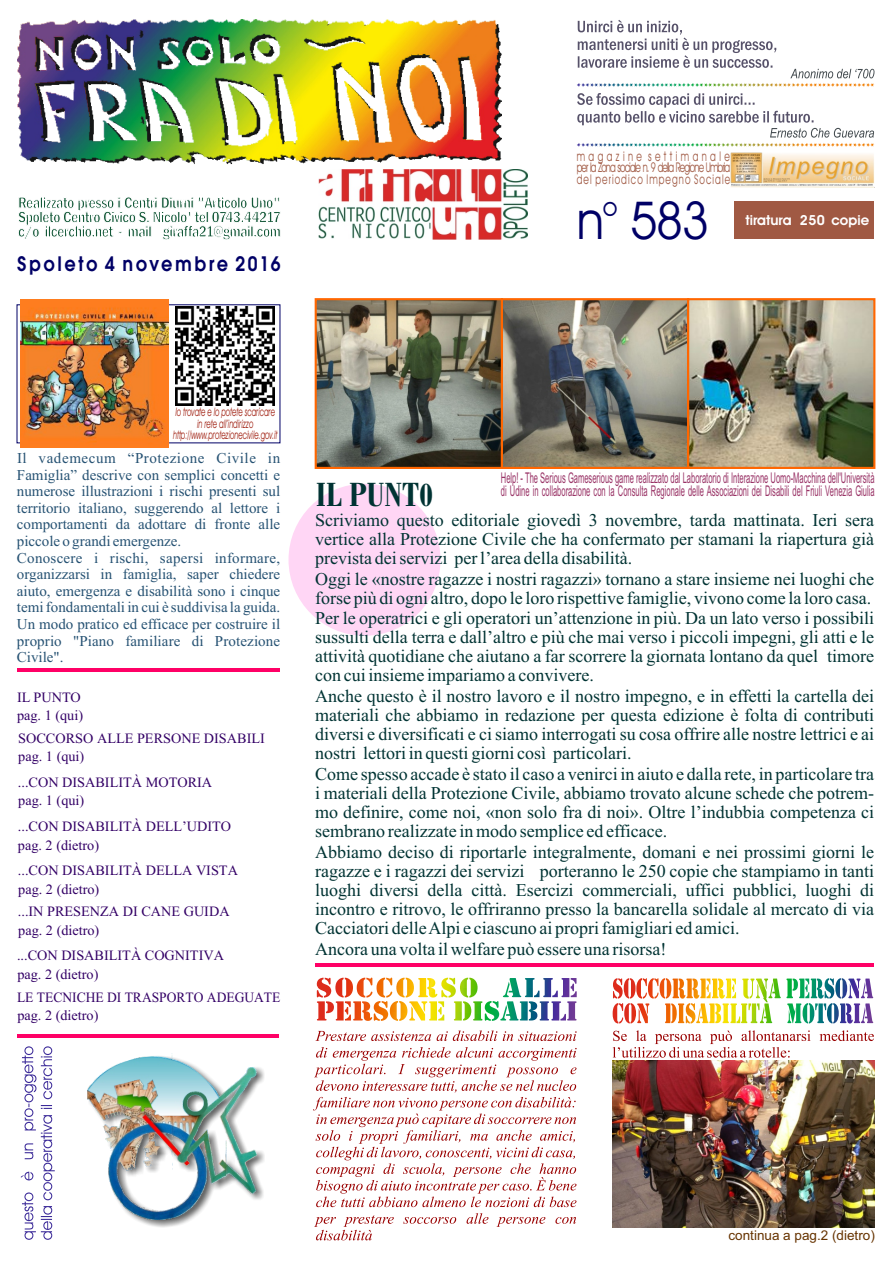
<style>
.page{position:relative;width:893px;height:1263px;background:#fff}
.page>*{position:absolute;margin:0;border:0;box-sizing:border-box;transform-origin:0 0}
.t1{font:52.35px "Avant Garde IT Cby BT";color:#006;scale:.93 1}
.t2{font:700 condensed 35.4px "Bodoni BT";color:#033}
.t3{font:600 22.05px "Avant Gar Got Itc TEE";letter-spacing:.13em;color:#006;scale:.89 1}
.t4{font:18px/19.5px "Times New Roman";color:#033}
.t5{font:15px/16.6px "Times New Roman";color:#265273}
.t6{font:14.7px/12.9px "Arial";color:#936;scale:.51 1}
.t7{font:14.25px/18.5px "Times New Roman";color:#306}
.t8{font:14.25px/18.5px "Times New Roman";color:#306;scale:.95 1}
.t9{font:600 13.95px "Avant Garde IT Cby BT";color:#fff}
.t10{font:13.5px/11.7px "Avant Garde IT Cby BT";letter-spacing:.12em;color:#a05943;text-align:justify;scale:.67 1}
.t11{font:13.5px "Arial";color:#630}
.t12{font:italic 11.85px/11.4px "Avant Garde IT Cby BT";color:#9e1c0d;text-align:center;scale:.6 1}
</style>
<div class="page">
<div style="left:288px;top:484px;width:152px;height:152px;background:#ffd6f5;border-radius:50%"></div>
<svg style="left:30px;top:27px;width:472px;height:137px"></svg>
<img style="left:18px;top:20px;width:481px;height:141px">
<svg style="left:18px;top:197px;width:263px;height:43px"></svg>
<div style="left:734px;top:202px;width:140px;height:37px;background:#a05943"></div>
<hr style="left:18px;top:1034px;width:261px;height:4px;background:#f06">
<svg style="left:21px;top:1046px;width:34px;height:194px"></svg>
<img style="left:730px;top:152px;width:144px;height:36px">
<svg style="left:577px;top:20px;width:297px;height:67px"></svg>
<svg style="left:577px;top:93px;width:297px;height:54px"></svg>
<hr style="left:17px;top:668px;width:263px;height:4px;background:#f06">
<img style="left:319px;top:169px;width:209px;height:71px">
<div style="left:88px;top:1053px;width:177px;height:175px;background:#151616;opacity:.68"></div>
<img style="left:88px;top:1054px;width:168px;height:166px">
<img style="left:88px;top:1057px;width:130px;height:58px">
<hr style="left:316px;top:963px;width:558px;height:3px;background:#f06">
<img style="left:20px;top:299px;width:149px;height:149px">
<img style="left:176px;top:307px;width:99px;height:99px">
<svg style="left:313px;top:1030px;width:264px;height:210px"></svg>
<svg style="left:613px;top:1030px;width:261px;height:28px"></svg>
<img style="left:318px;top:301px;width:554px;height:165px">
<div style="left:315px;top:298px;width:188px;height:171px;border:2px solid #f60"></div>
<div style="left:501px;top:298px;width:188px;height:171px;border:2px solid #f60"></div>
<div style="left:687px;top:298px;width:188px;height:171px;border:2px solid #f60"></div>
<img style="left:316px;top:977px;width:261px;height:44px">
<img style="left:612px;top:978px;width:262px;height:46px">
<img style="left:612px;top:1061px;width:262px;height:166px">
<p class="t3" style="left:17px;top:255px;width:297px">Spoleto 4 novembre 2016</p>
<p class="t10" style="left:577px;top:151px;width:231px">magazine settimanale per la Zona sociale n. 9 dela Regione Umbria del periodico Impegno Sociale</p>
<h1 class="t1" style="left:577px;top:199px;width:144px">n° 583</h1>
<p class="t9" style="left:745px;top:215px;width:125px">tiratura 250 copie</p>
<p class="t12" style="left:173px;top:407px;width:176px">lo trovate e lo potete scaricare in rete all’indirizzo http://www.protezionecivile.gov.it</p>
<p class="t5" style="left:17px;top:451px;width:265px">Il vademecum “Protezione Civile in Famiglia” descrive con semplici concetti e numerose illustrazioni i rischi presenti sul territorio italiano, suggerendo al lettore i comportamenti da adottare di fronte alle piccole o grandi emergenze.<br>Conoscere i rischi, sapersi informare, organizzarsi in famiglia, saper chiedere aiuto, emergenza e disabilità sono i cinque temi fondamentali in cui è suddivisa la guida.<br>Un modo pratico ed efficace per costruire il proprio "Piano familiare di Protezione Civile".</p>
<p class="t7" style="left:17px;top:689px;width:68px">IL PUNTO pag. 1 (qui)</p>
<p class="t7" style="left:18px;top:730px;width:248px">SOCCORSO ALLE PERSONE DISABILI pag. 1 (qui)</p>
<p class="t7" style="left:18px;top:774px;width:196px">...CON DISABILITÀ MOTORIA pag. 1 (qui)</p>
<p class="t7" style="left:18px;top:818px;width:215px">...CON DISABILITÀ DELL’UDITO pag. 2 (dietro)</p>
<p class="t7" style="left:18px;top:862px;width:222px">...CON DISABILITÀ DELLA VISTA pag. 2 (dietro)</p>
<p class="t7" style="left:18px;top:904px;width:213px">...IN PRESENZA DI CANE GUIDA pag. 2 (dietro)</p>
<p class="t7" style="left:17px;top:948px;width:208px">...CON DISABILITÀ COGNITIVA pag. 2 (dietro)</p>
<p class="t8" style="left:17px;top:989px;width:279px">LE TECNICHE DI TRASPORTO ADEGUATE pag. 2 (dietro)</p>
<h2 class="t2" style="left:316px;top:479px;width:119px">IL PUNT0</h2>
<p class="t6" style="left:501px;top:473px;width:734px">Help! - The Serious Gameserious game realizzato dal Laboratorio di Interazione Uomo-Macchina dell'Università di Udine in collaborazione con la Consulta Regionale delle Associazioni dei Disabili del Friuli Venezia Giulia</p>
<p class="t4" style="left:315px;top:512px;width:561px">Scriviamo questo editoriale giovedì 3 novembre, tarda mattinata. Ieri sera vertice alla Protezione Civile che ha confermato per stamani la riapertura già prevista dei servizi per l’area della disabilità.<br>Oggi le «nostre ragazze i nostri ragazzi» tornano a stare insieme nei luoghi che forse più di ogni altro, dopo le loro rispettive famiglie, vivono come la loro casa.<br>Per le operatrici e gli operatori un’attenzione in più. Da un lato verso i possibili sussulti della terra e dall’altro e più che mai verso i piccoli impegni, gli atti e le attività quotidiane che aiutano a far scorrere la giornata lontano da quel timore con cui insieme impariamo a convivere.<br>Anche questo è il nostro lavoro e il nostro impegno, e in effetti la cartella dei materiali che abbiamo in redazione per questa edizione è folta di contributi diversi e diversificati e ci siamo interrogati su cosa offrire alle nostre lettrici e ai nostri lettori in questi giorni così particolari.<br>Come spesso accade è stato il caso a venirci in aiuto e dalla rete, in particolare tra i materiali della Protezione Civile, abbiamo trovato alcune schede che potrem&shy;mo definire, come noi, «non solo fra di noi». Oltre l’indubbia competenza ci sembrano realizzate in modo semplice ed efficace.<br>Abbiamo deciso di riportarle integralmente, domani e nei prossimi giorni le ragazze e i ragazzi dei servizi porteranno le 250 copie che stampiamo in tanti luoghi diversi della città. Esercizi commerciali, uffici pubblici, luoghi di incontro e ritrovo, le offriranno presso la bancarella solidale al mercato di via Cacciatori delle Alpi e ciascuno ai propri famigliari ed amici.<br>Ancora una volta il welfare può essere una risorsa!</p>
<p class="t11" style="left:728px;top:1230px;width:148px">continua a pag.2 (dietro)</p>
</div>
